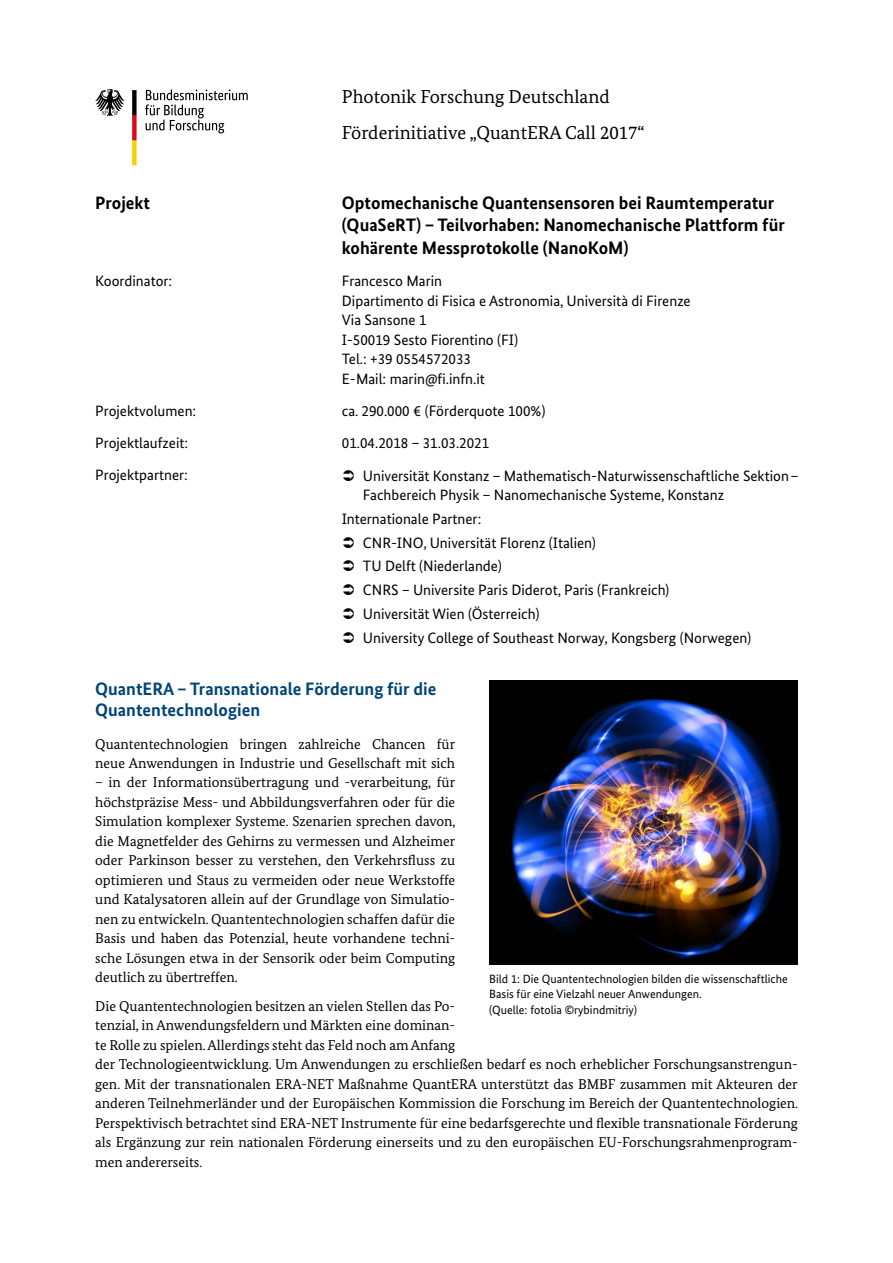
<style>
.page{position:relative;width:893px;height:1263px;background:#fff}
.page>*{position:absolute;margin:0;border:0;box-sizing:border-box;transform-origin:0 0}
.t1{font:18.75px "Bundes Serif";color:#000}
.t2{font:700 18px/22.5px "Bundes Sans";color:#000}
.t3{font:700 18px/21.6px "Bundes Sans";color:#004577}
.P_Adresse_ff{font:15px/19.5px "Bundes Sans";color:#000}
.P_Adresse{font:15px "Bundes Sans";color:#000}
.L_Kopie{font:15px "Bundes Sans";color:#000}
.t4{font:14.25px/19.5px "Bundes Serif";color:#000}
.t5{font:12px/15.8px "Bundes Sans";color:#000}
</style>
<div class="page">
<svg style="left:145px;top:89px;width:103px;height:44px"></svg>
<svg style="left:95px;top:89px;width:30px;height:27px"></svg>
<svg style="left:132px;top:90px;width:5px;height:75px"></svg>
<img style="left:489px;top:681px;width:309px;height:283px">
<h1 class="t1" style="left:342px;top:85px;width:269px">Photonik Forschung Deutschland</h1>
<h1 class="t1" style="left:342px;top:121px;width:304px">Förderinitiative „QuantERA Call 2017“</h1>
<h2 class="t2" style="left:95px;top:191px;width:56px">Projekt</h2>
<h2 class="t2" style="left:342px;top:191px;width:444px">Optomechanische Quantensensoren bei Raumtemperatur (QuaSeRT) – Teilvorhaben: Nanomechanische Plattform für kohärente Messprotokolle (NanoKoM)</h2>
<p class="P_Adresse" style="left:95px;top:272px;width:79px">Koordinator:</p>
<p class="P_Adresse" style="left:342px;top:272px;width:102px">Francesco Marin</p>
<p class="P_Adresse_ff" style="left:342px;top:291px;width:350px">Dipartimento di Fisica e Astronomia, Università di Firenze</p>
<p class="P_Adresse_ff" style="left:342px;top:310px;width:86px">Via Sansone 1</p>
<p class="P_Adresse_ff" style="left:342px;top:330px;width:178px">I-50019 Sesto Fiorentino (FI)</p>
<p class="P_Adresse_ff" style="left:342px;top:349px;width:131px">Tel.: +39 0554572033</p>
<p class="P_Adresse_ff" style="left:342px;top:369px;width:145px">E-Mail: marin@fi.infn.it</p>
<p class="P_Adresse_ff" style="left:95px;top:401px;width:103px">Projektvolumen:</p>
<p class="P_Adresse_ff" style="left:342px;top:401px;width:205px">ca. 290.000 € (Förderquote 100%)</p>
<p class="P_Adresse_ff" style="left:95px;top:433px;width:94px">Projektlaufzeit:</p>
<p class="P_Adresse_ff" style="left:342px;top:433px;width:149px">01.04.2018 – 31.03.2021</p>
<p class="P_Adresse_ff" style="left:95px;top:465px;width:94px">Projektpartner:</p>
<p class="P_Adresse_ff" style="left:363px;top:465px;width:437px">Universität Konstanz – Mathematisch-Naturwissenschaftliche Sektion–<br>Fachbereich Physik – Nanomechanische Systeme, Konstanz</p>
<p class="L_Kopie" style="left:342px;top:509px;width:141px">Internationale Partner:</p>
<p class="P_Adresse_ff" style="left:363px;top:532px;width:235px">CNR-INO, Universität Florenz (Italien)</p>
<p class="P_Adresse_ff" style="left:363px;top:556px;width:140px">TU Delft (Niederlande)</p>
<p class="P_Adresse_ff" style="left:363px;top:580px;width:308px">CNRS – Universite Paris Diderot, Paris (Frankreich)</p>
<p class="P_Adresse_ff" style="left:363px;top:604px;width:178px">Universität Wien (Österreich)</p>
<p class="P_Adresse_ff" style="left:363px;top:627px;width:390px">University College of Southeast Norway, Kongsberg (Norwegen)</p>
<h3 class="t3" style="left:95px;top:677px;width:343px">QuantERA – Transnationale Förderung für die<br>Quantentechnologien</h3>
<p class="t4" style="left:95px;top:734px;width:361px">Quantentechnologien bringen zahlreiche Chancen für neue Anwendungen in Industrie und Gesellschaft mit sich</p>
<p class="t4" style="left:95px;top:773px;width:362px;text-align:justify">– in der Informationsübertragung und -verarbeitung, für höchstpräzise Mess- und Abbildungsverfahren oder für die Simulation komplexer Systeme. Szenarien sprechen davon, die Magnetfelder des Gehirns zu vermessen und Alzheimer oder Parkinson besser zu verstehen, den Verkehrsfluss zu optimieren und Staus zu vermeiden oder neue Werkstoffe und Katalysatoren allein auf der Grundlage von Simulatio&shy;nen zu entwickeln. Quantentechnologien schaffen dafür die Basis und haben das Potenzial, heute vorhandene techni&shy;sche Lösungen etwa in der Sensorik oder beim Computing deutlich zu übertreffen.</p>
<p class="t4" style="left:95px;top:996px;width:704px">Die Quantentechnologien besitzen an vielen Stellen das Po-<br>tenzial, in Anwendungsfeldern und Märkten eine dominan-<br>te Rolle zu spielen. Allerdings steht das Feld noch am Anfang<br>der Technologieentwicklung. Um Anwendungen zu erschließen bedarf es noch erheblicher Forschungsanstrengun&shy;gen. Mit der transnationalen ERA-NET Maßnahme QuantERA unterstützt das BMBF zusammen mit Akteuren der anderen Teilnehmerländer und der Europäischen Kommission die Forschung im Bereich der Quantentechnologien.<br>Perspektivisch betrachtet sind ERA-NET Instrumente für eine bedarfsgerechte und flexible transnationale Förderung als Ergänzung zur rein nationalen Förderung einerseits und zu den europäischen EU-Forschungsrahmenprogram&shy;men andererseits.</p>
<p class="t5" style="left:489px;top:970px;width:300px">Bild 1: Die Quantentechnologien bilden die wissenschaftliche<br>Basis für eine Vielzahl neuer Anwendungen.<br>(Quelle: fotolia ©rybindmitriy)</p>
</div>
